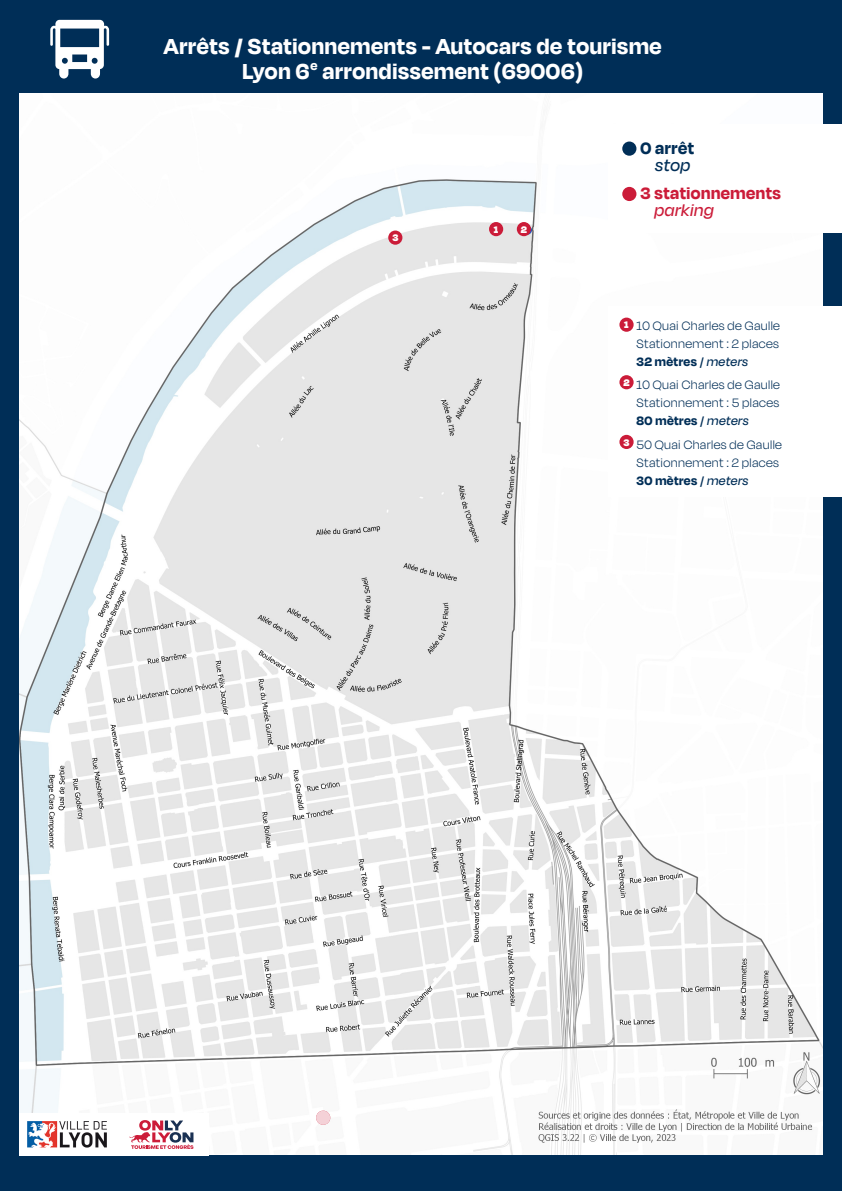
<style>
.page{position:relative;width:842px;height:1191px;background:#002e57}
.page>*{position:absolute;margin:0;border:0;box-sizing:border-box;transform-origin:0 0}
.t1{font:700 25px/25px "Degular Display";letter-spacing:.03em;color:#fff;text-align:center}
.t2{font:700 19px "Degular Display";letter-spacing:.03em;color:#cb1c39}
.t3{font:italic 500 19px "Degular Display";letter-spacing:.03em;color:#cb1c39}
.t4{font:700 19px "Degular Display";letter-spacing:.03em;color:#002e57}
.t5{font:italic 500 19px "Degular Display";color:#002e57}
.t6{font:300 14px/18px "Degular Display";letter-spacing:.03em;color:#002e57;text-align:justify}
.t7{font:900 11px "Degular Display";color:#fff}
.s1{font-weight:900;font-size:11px;color:#fff}
.s2{font-weight:700}
.s3{font-weight:500}
.s4{font-weight:500;font-style:italic}
</style>
<div class="page">
<img style="left:20px;top:93px;width:802px;height:1062px">
<img style="left:20px;top:1113px;width:94px;height:42px">
<div style="left:114px;top:1113px;width:95px;height:42px;background:#fff"></div>
<svg style="left:129px;top:1120px;width:64px;height:29px"></svg>
<svg style="left:50px;top:20px;width:59px;height:59px"></svg>
<div style="left:316px;top:1110px;width:14px;height:14px;background:#f4d1d7;border-radius:50%"></div>
<div style="left:608px;top:306px;width:234px;height:190px;background:#fff"></div>
<div style="left:619px;top:317px;width:15px;height:15px;background:#cb1c39;border-radius:50%"></div>
<div style="left:619px;top:375px;width:15px;height:14px;background:#cb1c39;border-radius:50%"></div>
<div style="left:619px;top:435px;width:15px;height:14px;background:#cb1c39;border-radius:50%"></div>
<div style="left:489px;top:222px;width:14px;height:14px;background:#cb1c39;border-radius:50%"></div>
<div style="left:517px;top:222px;width:14px;height:14px;background:#cb1c39;border-radius:50%"></div>
<div style="left:388px;top:230px;width:14px;height:15px;background:#cb1c39;border-radius:50%"></div>
<div style="left:608px;top:124px;width:234px;height:109px;background:#fff"></div>
<div style="left:622px;top:141px;width:14px;height:15px;background:#002e57;border-radius:50%"></div>
<div style="left:622px;top:187px;width:14px;height:14px;background:#cb1c39;border-radius:50%"></div>
<h1 class="t1" style="left:164px;top:32px;width:499px">Arrêts / Stationnements - Autocars de tourisme<br>Lyon 6<sup>e</sup> arrondissement (69006)</h1>
<p class="t7" style="left:392px;top:231px;width:7px">3</p>
<p class="t7" style="left:494px;top:223px;width:6px">1</p>
<p class="t7" style="left:521px;top:223px;width:8px">2</p>
<h2 class="t4" style="left:640px;top:136px;width:55px">0 arrêt</h2>
<h2 class="t5" style="left:655px;top:154px;width:36px">stop</h2>
<h2 class="t2" style="left:640px;top:182px;width:142px">3 stationnements</h2>
<h2 class="t3" style="left:654px;top:199px;width:61px">parking</h2>
<p class="t6" style="left:636px;top:316px;width:145px;text-indent:-12px"><span class="s1">1</span> 10 Quai Charles de Gaulle Stationnement : 2 places <span class="s2">32 mètres</span> <span class="s3">/</span> <span class="s4">meters</span></p>
<p class="t6" style="left:636px;top:376px;width:145px;text-indent:-13px"><sup>2</sup> 10 Quai Charles de Gaulle Stationnement : 5 places <span class="s2">80 mètres</span> <span class="s3">/</span> <span class="s4">meters</span></p>
<p class="t6" style="left:636px;top:435px;width:147px;text-align:left;text-indent:-13px"><sup>3</sup> 50 Quai Charles de Gaulle<br>Stationnement : 2 places<br><span class="s2">30 mètres</span> <span class="s3">/</span> <span class="s4">meters</span></p>
</div>
